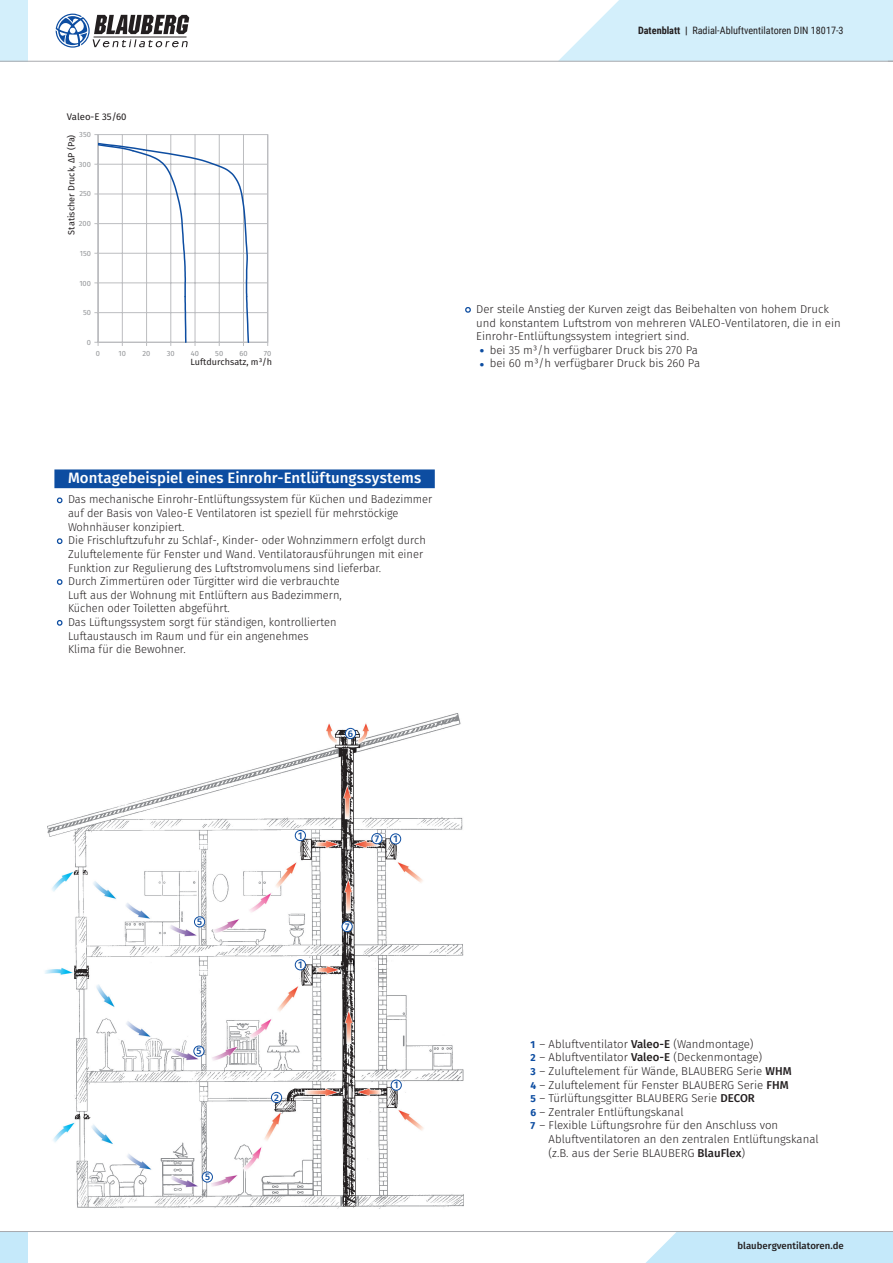
<style>
.page{position:relative;width:893px;height:1263px;background:#fff}
.page>*{position:absolute;margin:0;border:0;box-sizing:border-box;transform-origin:0 0}
.t1{font:500 15px "Fira Sans";letter-spacing:.005em;color:#fff}
.t2{font:300 11.4px/13.6px "Fira Sans";color:#231f20}
.t3{font:10.2px "Roboto Condensed";color:#231f20}
.t4{font:500 9.6px "Fira Sans";color:#231f20}
.t5{font:9.6px "Fira Sans";color:#231f20}
.t6{font:500 9.6px "Fira Sans";color:#0d4da1}
.t7{font:9px "Fira Sans";color:#231f20}
.t8{font:7.5px "Fira Sans";color:#939598}
.s1{font-weight:700}
.s2{font-weight:700;font-size:16.2px;color:#0d4da1}
.s3{font-weight:700;font-size:12.6px;color:#0d4da1}
.s4{font-weight:700;font-size:10.2px;color:#0d4da1}
.s5{font-weight:500}
</style>
<div class="page">
<svg style="left:94px;top:134px;width:174px;height:212px"></svg>
<div style="left:54px;top:469px;width:381px;height:19px;background:#0d4da1"></div>
<img style="left:45px;top:713px;width:418px;height:496px">
<div style="left:295px;top:830px;width:10px;height:11px;background:#fff;border-radius:50%"></div>
<div style="left:295px;top:830px;width:11px;height:11px;border:1px solid #0d4da1;border-radius:50%"></div>
<div style="left:391px;top:1080px;width:10px;height:10px;background:#fff;border-radius:50%"></div>
<div style="left:391px;top:1079px;width:11px;height:12px;border:1px solid #0d4da1;border-radius:50%"></div>
<div style="left:295px;top:960px;width:10px;height:10px;background:#fff;border-radius:50%"></div>
<div style="left:295px;top:959px;width:11px;height:11px;border:1px solid #0d4da1;border-radius:50%"></div>
<div style="left:390px;top:834px;width:11px;height:10px;background:#fff;border-radius:50%"></div>
<div style="left:390px;top:833px;width:11px;height:11px;border:1px solid #0d4da1;border-radius:50%"></div>
<div style="left:271px;top:1092px;width:11px;height:10px;background:#fff;border-radius:50%"></div>
<div style="left:271px;top:1092px;width:11px;height:11px;border:1px solid #0d4da1;border-radius:50%"></div>
<div style="left:372px;top:833px;width:10px;height:11px;background:#fff;border-radius:50%"></div>
<div style="left:371px;top:833px;width:11px;height:11px;border:1px solid #0d4da1;border-radius:50%"></div>
<div style="left:342px;top:921px;width:10px;height:11px;background:#fff;border-radius:50%"></div>
<div style="left:342px;top:921px;width:11px;height:11px;border:1px solid #0d4da1;border-radius:50%"></div>
<div style="left:194px;top:917px;width:11px;height:10px;background:#fff;border-radius:50%"></div>
<div style="left:194px;top:916px;width:11px;height:11px;border:1px solid #0d4da1;border-radius:50%"></div>
<div style="left:194px;top:1046px;width:10px;height:10px;background:#fff;border-radius:50%"></div>
<div style="left:193px;top:1045px;width:11px;height:12px;border:1px solid #0d4da1;border-radius:50%"></div>
<div style="left:202px;top:1172px;width:10px;height:10px;background:#fff;border-radius:50%"></div>
<div style="left:202px;top:1171px;width:11px;height:11px;border:1px solid #0d4da1;border-radius:50%"></div>
<div style="left:345px;top:728px;width:11px;height:10px;background:#fff;border-radius:50%"></div>
<div style="left:345px;top:728px;width:11px;height:11px;border:1px solid #0d4da1;border-radius:50%"></div>
<div style="left:646px;top:1232px;width:247px;height:31px;background:#c5e9fa"></div>
<div style="left:0;top:1231px;width:27px;height:32px;background:#c5e9fa"></div>
<hr style="left:0;top:1231px;width:893px;height:1px;background:#a8a9ad">
<div style="left:0;top:0;width:27px;height:61px;background:#d3effb"></div>
<svg style="left:56px;top:14px;width:133px;height:34px"></svg>
<hr style="left:0;top:61px;width:893px;height:1px;background:#a8a9ad">
<svg style="left:558px;top:0;width:335px;height:62px"></svg>
<p class="t5" style="left:67px;top:110px;width:61px">Valeo-E 35/60</p>
<p class="t8" style="left:79px;top:129px;width:13px">350</p>
<p class="t7" style="left:65px;top:235px;width:101px;rotate:-90deg">Statischer Druck, ΔP (Pa)</p>
<p class="t8" style="left:79px;top:159px;width:14px">300</p>
<p class="t8" style="left:79px;top:189px;width:13px">250</p>
<p class="t8" style="left:79px;top:218px;width:14px">200</p>
<p class="t8" style="left:80px;top:248px;width:13px">150</p>
<p class="t8" style="left:79px;top:278px;width:13px">100</p>
<p class="t8" style="left:83px;top:307px;width:9px">50</p>
<p class="t8" style="left:87px;top:337px;width:6px">0</p>
<p class="t8" style="left:96px;top:348px;width:6px">0</p>
<p class="t8" style="left:191px;top:348px;width:10px">40</p>
<p class="t8" style="left:119px;top:348px;width:9px">10</p>
<p class="t8" style="left:143px;top:348px;width:9px">20</p>
<p class="t8" style="left:167px;top:348px;width:9px">30</p>
<p class="t8" style="left:215px;top:348px;width:9px">50</p>
<p class="t8" style="left:239px;top:348px;width:10px">60</p>
<p class="t8" style="left:264px;top:348px;width:9px">70</p>
<p class="t7" style="left:190px;top:356px;width:83px">Luftdurchsatz, m³/h</p>
<p class="t3" style="left:638px;top:24px;width:207px"><span class="s1">Datenblatt |</span> Radial-Abluftventilatoren DIN 18017-3</p>
<p class="t2" style="left:476px;top:303px;width:366px;text-indent:-11px"><span class="s2">•</span> Der steile Anstieg der Kurven zeigt das Beibehalten von hohem Druck und konstantem Luftstrom von mehreren VALEO-Ventilatoren, die in ein<br>Einrohr-Entlüftungssystem integriert sind.</p>
<p class="t2" style="left:480px;top:344px;width:220px"><span class="s3">•</span> bei 35 m³/h verfügbarer Druck bis 270 Pa</p>
<p class="t2" style="left:480px;top:357px;width:222px"><span class="s3">•</span> bei 60 m³/h verfügbarer Druck bis 260 Pa</p>
<h1 class="t1" style="left:68px;top:467px;width:355px">Montagebeispiel eines Einrohr-Entlüftungssystems</h1>
<p class="t2" style="left:68px;top:493px;width:366px;text-indent:-11px"><span class="s2">•</span> Das mechanische Einrohr-Entlüftungssystem für Küchen und Badezimmer auf der Basis von Valeo-E Ventilatoren ist speziell für mehrstöckige<br>Wohnhäuser konzipiert.</p>
<p class="t2" style="left:68px;top:534px;width:359px;text-indent:-11px"><span class="s2">•</span> Die Frischluftzufuhr zu Schlaf-, Kinder- oder Wohnzimmern erfolgt durch<br>Zuluftelemente für Fenster und Wand. Ventilatorausführungen mit einer<br>Funktion zur Regulierung des Luftstromvolumens sind lieferbar.</p>
<p class="t2" style="left:68px;top:575px;width:275px;text-indent:-11px"><span class="s2">•</span> Durch Zimmertüren oder Türgitter wird die verbrauchte<br>Luft aus der Wohnung mit Entlüftern aus Badezimmern,<br>Küchen oder Toiletten abgeführt.</p>
<p class="t2" style="left:68px;top:616px;width:270px;text-indent:-11px"><span class="s2">•</span> Das Lüftungssystem sorgt für ständigen, kontrollierten<br>Luftaustausch im Raum und für ein angenehmes<br>Klima für die Bewohner.</p>
<p class="t6" style="left:197px;top:915px;width:6px">5</p>
<p class="t6" style="left:197px;top:1044px;width:6px">5</p>
<p class="t6" style="left:205px;top:1170px;width:6px">5</p>
<p class="t6" style="left:298px;top:829px;width:6px">1</p>
<p class="t6" style="left:298px;top:958px;width:6px">1</p>
<p class="t6" style="left:348px;top:726px;width:7px">6</p>
<p class="t6" style="left:375px;top:832px;width:6px">7</p>
<p class="t6" style="left:393px;top:832px;width:6px">1</p>
<p class="t6" style="left:345px;top:920px;width:6px">7</p>
<p class="t6" style="left:274px;top:1091px;width:6px">2</p>
<p class="t6" style="left:394px;top:1078px;width:6px">1</p>
<p class="t2" style="left:531px;top:1038px;width:263px"><span class="s4">1</span> – Abluftventilator <span class="s5">Valeo-E</span> (Wandmontage)<br><span class="s4">2</span> – Abluftventilator <span class="s5">Valeo-E</span> (Deckenmontage)<br><span class="s4">3</span> – Zuluftelement für Wände, BLAUBERG Serie <span class="s5">WHM </span><span class="s4">4</span> – Zuluftelement für Fenster BLAUBERG Serie <span class="s5">FHM </span><span class="s4">5</span> – Türlüftungsgitter BLAUBERG Serie <span class="s5">DECOR<br></span><span class="s4">6</span> – Zentraler Entlüftungskanal<br><span class="s4">7</span> – Flexible Lüftungsrohre für den Anschluss von</p>
<p class="t2" style="left:549px;top:1133px;width:272px">Abluftventilatoren an den zentralen Entlüftungskanal (z.B. aus der Serie BLAUBERG <span class="s5">BlauFlex</span>)</p>
<p class="t4" style="left:737px;top:1239px;width:108px">blaubergventilatoren.de</p>
</div>
